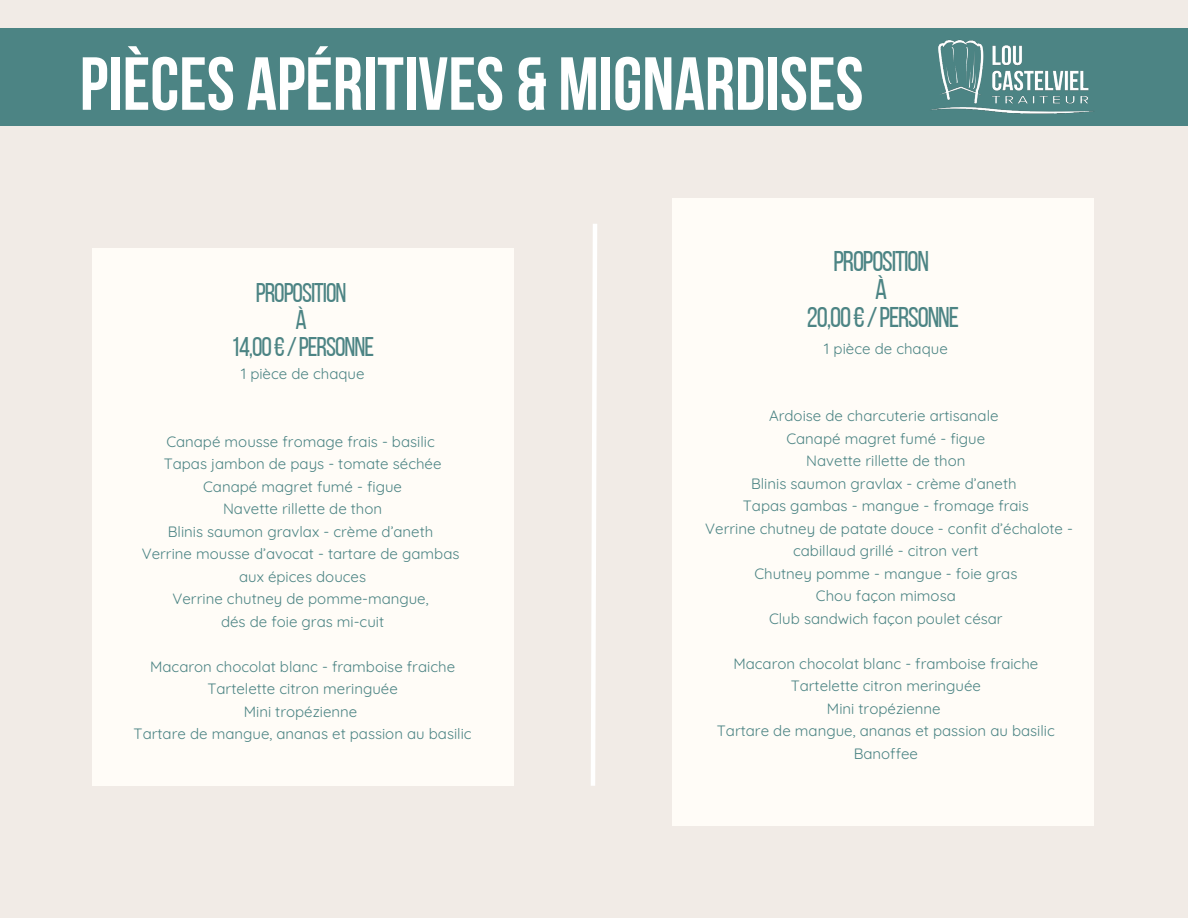
<style>
.page{position:relative;width:1188px;height:918px;background:#f1ebe6}
.page>*{position:absolute;margin:0;border:0;box-sizing:border-box;transform-origin:0 0}
.t1{font:700 75px "Bebas Neue";color:#fff}
.t2{font:28.5px/28.2px "Bebas Neue";letter-spacing:-.04em;color:#4c8484;text-align:center}
.t3{font:27px/27px "Bebas Neue";letter-spacing:-.04em;color:#4c8484;text-align:center}
.t4{font:15px/22.5px "Quicksand";color:#4c8484;text-align:center}
</style>
<div class="page">
<svg style="left:591px;top:224px;width:6px;height:562px"></svg>
<div style="left:92px;top:248px;width:422px;height:537px;background:#fffcf7"></div>
<div style="left:672px;top:198px;width:422px;height:627px;background:#fffcf7"></div>
<div style="left:0;top:28px;width:1188px;height:98px;background:#4c8484"></div>
<img style="left:931px;top:40px;width:162px;height:74px">
<p class="t1" style="left:80px;top:54px;width:785px">PIÈCES APÉRITIVES &amp; MIGNARDISES</p>
<p class="t3" style="left:231px;top:282px;width:145px">PROPOSITION<br>À<br>14,00€/PERSONNE</p>
<h1 class="t4" style="left:241px;top:362px;width:125px">1 pièce de chaque</h1>
<h2 class="t4" style="left:166px;top:430px;width:270px">Canapé mousse fromage frais - basilic</h2>
<p class="t4" style="left:164px;top:452px;width:279px">Tapas jambon de pays - tomate séchée</p>
<p class="t4" style="left:203px;top:475px;width:200px">Canapé magret fumé - figue</p>
<p class="t4" style="left:223px;top:497px;width:161px">Navette rillette de thon</p>
<p class="t4" style="left:168px;top:520px;width:267px">Blinis saumon gravlax - crème d’aneth</p>
<p class="t4" style="left:142px;top:542px;width:319px">Verrine mousse d’avocat - tartare de gambas</p>
<p class="t4" style="left:239px;top:565px;width:129px">aux épices douces</p>
<p class="t4" style="left:172px;top:587px;width:258px">Verrine chutney de pomme-mangue,</p>
<p class="t4" style="left:221px;top:610px;width:165px">dés de foie gras mi-cuit</p>
<p class="t4" style="left:150px;top:655px;width:306px">Macaron chocolat blanc - framboise fraiche</p>
<p class="t4" style="left:207px;top:677px;width:192px">Tartelette citron meringuée</p>
<p class="t4" style="left:244px;top:700px;width:115px">Mini tropézienne</p>
<p class="t4" style="left:134px;top:722px;width:340px">Tartare de mangue, ananas et passion au basilic</p>
<p class="t2" style="left:807px;top:250px;width:154px">PROPOSITION<br>À<br>20,00€/PERSONNE</p>
<p class="t4" style="left:824px;top:337px;width:125px">1 pièce de chaque</p>
<h2 class="t4" style="left:769px;top:404px;width:231px">Ardoise de charcuterie artisanale</h2>
<p class="t4" style="left:786px;top:427px;width:200px">Canapé magret fumé - figue</p>
<p class="t4" style="left:806px;top:449px;width:161px">Navette rillette de thon</p>
<p class="t4" style="left:751px;top:472px;width:267px">Blinis saumon gravlax - crème d’aneth</p>
<p class="t4" style="left:743px;top:494px;width:288px">Tapas gambas - mangue - fromage frais</p>
<p class="t4" style="left:705px;top:517px;width:369px">Verrine chutney de patate douce - confit d’échalote - cabillaud grillé - citron vert</p>
<p class="t4" style="left:754px;top:562px;width:264px">Chutney pomme - mangue - foie gras</p>
<p class="t4" style="left:816px;top:584px;width:141px">Chou façon mimosa</p>
<p class="t4" style="left:769px;top:607px;width:235px">Club sandwich façon poulet césar</p>
<p class="t4" style="left:733px;top:652px;width:306px">Macaron chocolat blanc - framboise fraiche</p>
<p class="t4" style="left:791px;top:674px;width:192px">Tartelette citron meringuée</p>
<p class="t4" style="left:827px;top:697px;width:115px">Mini tropézienne</p>
<p class="t4" style="left:717px;top:719px;width:340px">Tartare de mangue, ananas et passion au basilic</p>
<p class="t4" style="left:854px;top:742px;width:66px">Banoffee</p>
</div>
